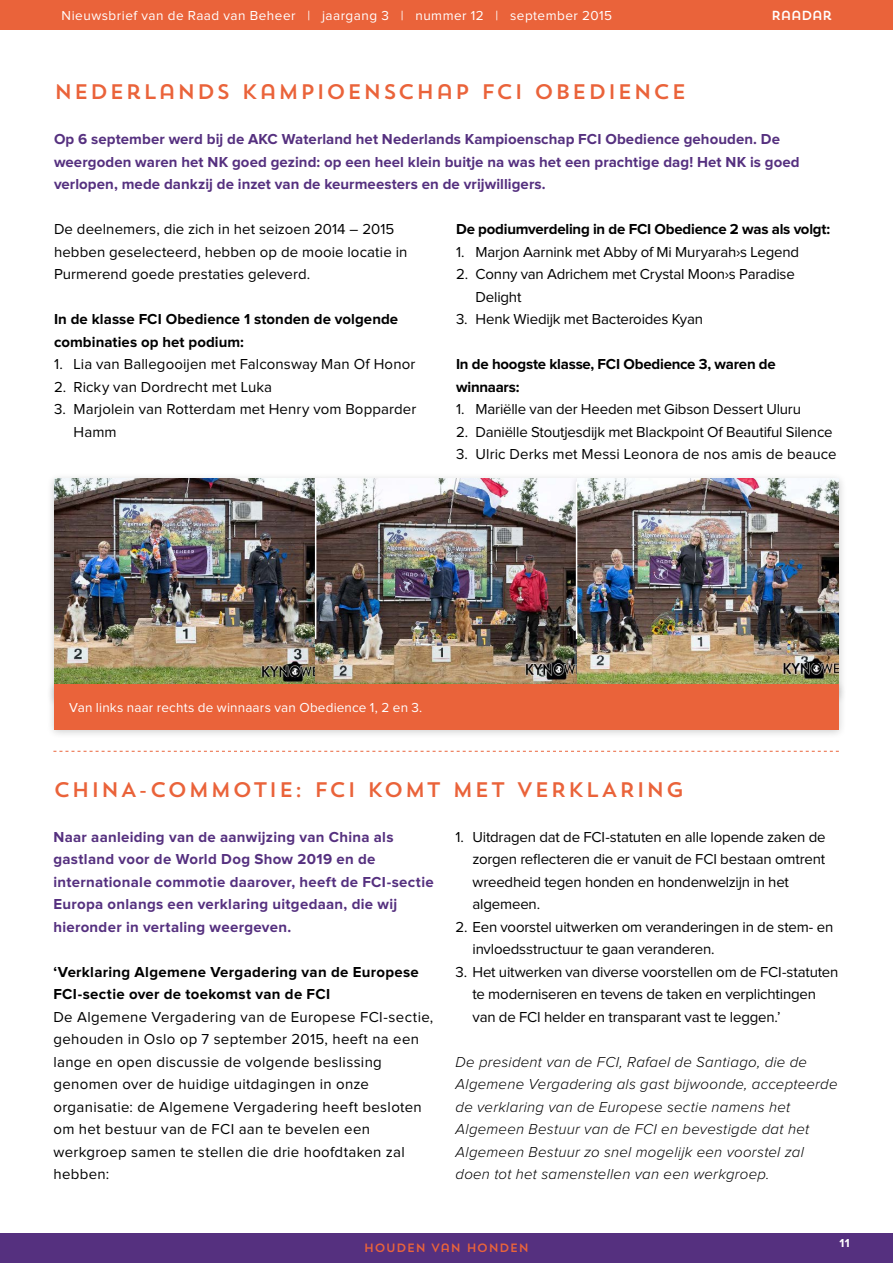
<style>
.page{position:relative;width:893px;height:1263px;background:#fff}
.page>*{position:absolute;margin:0;border:0;box-sizing:border-box;transform-origin:0 0}
.t1{font:21px "Trend Sans One";letter-spacing:.045em;color:#ea633a}
.t2{font:15px/22.5px "Proxima Nova";letter-spacing:-.005em;color:#000}
.t3{font:700 15px/22.5px "Proxima Nova";letter-spacing:.01em;color:#55307f}
.t4{font:15px/22.5px "Proxima Nova";letter-spacing:.02em;color:#000}
.t5{font:italic 300 15px/22.5px "Proxima Nova";letter-spacing:.02em;color:#000}
.t6{font:700 15px/22.5px "Proxima Nova";letter-spacing:.005em;color:#000}
.t7{font:700 15px/22.5px "Proxima Nova";letter-spacing:-.015em;color:#000}
.t8{font:13.5px "Proxima Nova";letter-spacing:.035em;color:#fff}
.t9{font:13.5px "Proxima Nova";letter-spacing:.01em;color:#fff}
.t10{font:13.05px "Trend Sans One";letter-spacing:-.07em;color:#fff}
.t11{font:12px "Trend Sans One";color:#ea633a}
.t12{font:700 12px "Proxima Nova";color:#fff}
</style>
<div class="page">
<div style="left:0;top:1233px;width:893px;height:30px;background:#55307f"></div>
<div style="left:0;top:0;width:893px;height:30px;background:#ea633a"></div>
<svg style="left:53px;top:751px;width:786px;height:1px"></svg>
<div style="left:46px;top:472px;width:278px;height:237px;background:#000;opacity:.2"></div>
<img style="left:54px;top:478px;width:253px;height:200px">
<div style="left:307px;top:472px;width:278px;height:234px;background:#000;opacity:.2"></div>
<img style="left:316px;top:478px;width:253px;height:200px">
<div style="left:569px;top:472px;width:278px;height:234px;background:#000;opacity:.2"></div>
<img style="left:577px;top:478px;width:262px;height:200px">
<hr style="left:315px;top:482px;width:1px;height:157px;background:#fff">
<hr style="left:576px;top:482px;width:1px;height:157px;background:#fff">
<div style="left:46px;top:678px;width:801px;height:61px;background:#000;opacity:.2"></div>
<div style="left:54px;top:684px;width:785px;height:45px;background:#ea633a"></div>
<p class="t8" style="left:62px;top:9px;width:552px">Nieuwsbrief van de Raad van Beheer | jaargang 3 | nummer 12 | september 2015</p>
<p class="t10" style="left:771px;top:7px;width:63px">RAADAR</p>
<h1 class="t1" style="left:54px;top:78px;width:634px">NEDERLANDS KAMPIOENSCHAP FCI OBEDIENCE</h1>
<p class="t3" style="left:54px;top:128px;width:747px">Op 6 september werd bij de AKC Waterland het Nederlands Kampioenschap FCI Obedience gehouden. De weergoden waren het NK goed gezind: op een heel klein buitje na was het een prachtige dag! Het NK is goed verlopen, mede dankzij de inzet van de keurmeesters en de vrijwilligers.</p>
<p class="t2" style="left:54px;top:218px;width:355px">De deelnemers, die zich in het seizoen 2014 – 2015 hebben geselecteerd, hebben op de mooie locatie in<br>Purmerend goede prestaties geleverd.</p>
<p class="t6" style="left:54px;top:308px;width:346px">In de klasse FCI Obedience 1 stonden de volgende combinaties op het podium:</p>
<p class="t2" style="left:54px;top:353px;width:363px">1. Lia van Ballegooijen met Falconsway Man Of Honor</p>
<p class="t2" style="left:54px;top:376px;width:220px">2. Ricky van Dordrecht met Luka</p>
<p class="t2" style="left:74px;top:398px;width:344px;text-indent:-20px">3. Marjolein van Rotterdam met Henry vom Bopparder<br>Hamm</p>
<p class="t7" style="left:456px;top:218px;width:376px">De podiumverdeling in de FCI Obedience 2 was als volgt:</p>
<p class="t2" style="left:456px;top:241px;width:345px">1. Marjon Aarnink met Abby of Mi Muryarah›s Legend</p>
<p class="t2" style="left:476px;top:263px;width:321px;text-indent:-20px">2. Conny van Adrichem met Crystal Moon›s Paradise<br>Delight</p>
<p class="t2" style="left:456px;top:308px;width:248px">3. Henk Wiedijk met Bacteroides Kyan</p>
<p class="t7" style="left:456px;top:353px;width:321px">In de hoogste klasse, FCI Obedience 3, waren de winnaars:</p>
<p class="t2" style="left:456px;top:398px;width:346px">1. Mariëlle van der Heeden met Gibson Dessert Uluru</p>
<p class="t2" style="left:456px;top:421px;width:378px">2. Daniëlle Stoutjesdijk met Blackpoint Of Beautiful Silence</p>
<p class="t2" style="left:456px;top:443px;width:382px">3. Ulric Derks met Messi Leonora de nos amis de beauce</p>
<p class="t9" style="left:69px;top:701px;width:355px">Van links naar rechts de winnaars van Obedience 1, 2 en 3.</p>
<h1 class="t1" style="left:53px;top:776px;width:632px">CHINA-COMMOTIE: FCI KOMT MET VERKLARING</h1>
<p class="t3" style="left:53px;top:826px;width:382px">Naar aanleiding van de aanwijzing van China als gastland voor de World Dog Show 2019 en de internationale commotie daarover, heeft de FCI-sectie Europa onlangs een verklaring uitgedaan, die wij hieronder in vertaling weergeven.</p>
<p class="t6" style="left:53px;top:961px;width:367px">‘Verklaring Algemene Vergadering van de Europese<br>FCI-sectie over de toekomst van de FCI</p>
<p class="t4" style="left:53px;top:1006px;width:381px">De Algemene Vergadering van de Europese FCI-sectie, gehouden in Oslo op 7 september 2015, heeft na een lange en open discussie de volgende beslissing genomen over de huidige uitdagingen in onze organisatie: de Algemene Vergadering heeft besloten om het bestuur van de FCI aan te bevelen een werkgroep samen te stellen die drie hoofdtaken zal hebben:</p>
<p class="t2" style="left:472px;top:826px;width:355px;text-indent:-17px">1. Uitdragen dat de FCI-statuten en alle lopende zaken de zorgen reflecteren die er vanuit de FCI bestaan omtrent wreedheid tegen honden en hondenwelzijn in het algemeen.</p>
<p class="t2" style="left:472px;top:916px;width:362px;text-indent:-17px">2. Een voorstel uitwerken om veranderingen in de stem- en invloedsstructuur te gaan veranderen.</p>
<p class="t2" style="left:472px;top:961px;width:367px;text-indent:-17px">3. Het uitwerken van diverse voorstellen om de FCI-statuten te moderniseren en tevens de taken en verplichtingen van de FCI helder en transparant vast te leggen.’</p>
<p class="t5" style="left:455px;top:1051px;width:384px">De president van de FCI, Rafael de Santiago, die de Algemene Vergadering als gast bijwoonde, accepteerde de verklaring van de Europese sectie namens het Algemeen Bestuur van de FCI en bevestigde dat het Algemeen Bestuur zo snel mogelijk een voorstel zal doen tot het samenstellen van een werkgroep.</p>
<p class="t11" style="left:364px;top:1240px;width:167px">HOUDEN VAN HONDEN</p>
<p class="t12" style="left:840px;top:1237px;width:11px">11</p>
</div>
